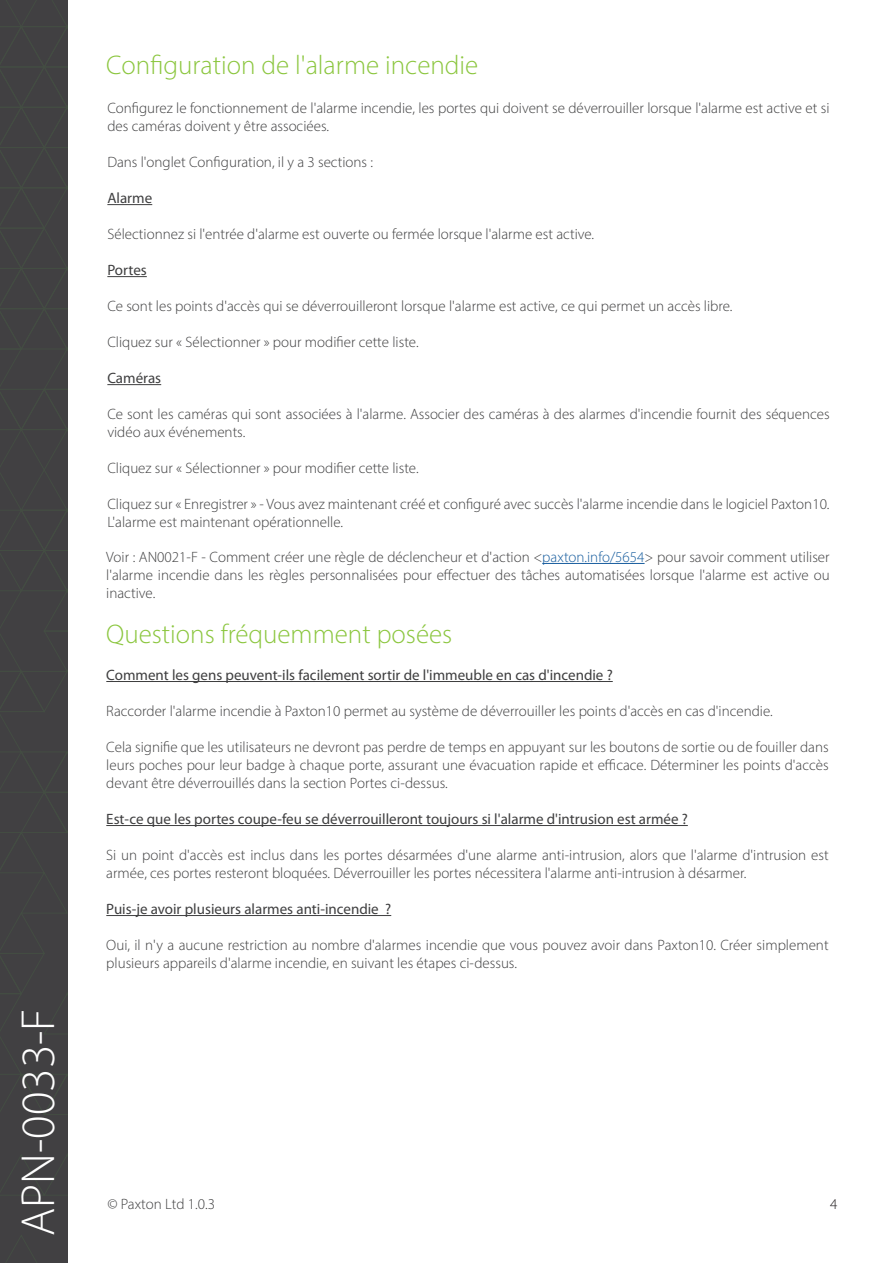
<style>
.page{position:relative;width:893px;height:1263px;background:#fff}
.page>*{position:absolute;margin:0;border:0;box-sizing:border-box;transform-origin:0 0}
.t1{font:300 48px "Myriad Pro";color:#fff}
.t2{font:300 27px "Myriad Pro";color:#8bc63e}
.t3{font:300 15px/18px "Myriad Pro";color:#3e3e3f}
.t4{font:15px "Myriad Pro";color:#3e3e3f}
.t5{font:300 15px "Myriad Pro";color:#231f20}
.s1{color:#175d9e}
</style>
<div class="page">
<div style="left:0;top:0;width:67px;height:1263px;background:#414042"></div>
<svg style="left:6px;top:1235px;width:31px;height:28px"></svg>
<svg style="left:0;top:0;width:67px;height:1196px"></svg>
<hr style="left:106px;top:681px;width:507px;height:1px;background:#3e3e3f">
<hr style="left:106px;top:825px;width:582px;height:1px;background:#3e3e3f">
<hr style="left:106px;top:915px;width:285px;height:1px;background:#3e3e3f">
<hr style="left:542px;top:563px;width:103px;height:1px;background:#175d9e">
<hr style="left:107px;top:204px;width:45px;height:1px;background:#3e3e3f">
<hr style="left:107px;top:276px;width:40px;height:1px;background:#3e3e3f">
<hr style="left:107px;top:384px;width:54px;height:1px;background:#3e3e3f">
<h1 class="t1" style="left:9px;top:1236px;width:229px;rotate:-90deg">APN-0033-F</h1>
<p class="t2" style="left:106px;top:49px;width:374px">Configuration de l'alarme incendie</p>
<p class="t3" style="left:107px;top:99px;width:724px">Configurez le fonctionnement de l'alarme incendie, les portes qui doivent se déverrouiller lorsque l'alarme est active et si des caméras doivent y être associées.</p>
<p class="t3" style="left:107px;top:153px;width:267px">Dans l'onglet Configuration, il y a 3 sections :</p>
<p class="t4" style="left:107px;top:189px;width:46px">Alarme</p>
<p class="t3" style="left:107px;top:225px;width:488px">Sélectionnez si l'entrée d'alarme est ouverte ou fermée lorsque l'alarme est active.</p>
<p class="t4" style="left:107px;top:261px;width:41px">Portes</p>
<p class="t3" style="left:107px;top:297px;width:627px">Ce sont les points d'accès qui se déverrouilleront lorsque l'alarme est active, ce qui permet un accès libre.</p>
<p class="t3" style="left:107px;top:333px;width:313px">Cliquez sur « Sélectionner » pour modifier cette liste.</p>
<p class="t4" style="left:107px;top:369px;width:55px">Caméras</p>
<p class="t3" style="left:107px;top:405px;width:724px">Ce sont les caméras qui sont associées à l'alarme. Associer des caméras à des alarmes d'incendie fournit des séquences vidéo aux événements.</p>
<p class="t3" style="left:107px;top:459px;width:313px">Cliquez sur « Sélectionner » pour modifier cette liste.</p>
<p class="t3" style="left:107px;top:495px;width:724px">Cliquez sur « Enregistrer » - Vous avez maintenant créé et configuré avec succès l'alarme incendie dans le logiciel Paxton10.<br>L'alarme est maintenant opérationnelle.</p>
<p class="t3" style="left:106px;top:548px;width:725px;text-align:justify">Voir : AN0021-F - Comment créer une règle de déclencheur et d'action &lt;<span class="s1">paxton.info/5654</span>&gt; pour savoir comment utiliser l'alarme incendie dans les règles personnalisées pour effectuer des tâches automatisées lorsque l'alarme est active ou inactive.</p>
<p class="t2" style="left:106px;top:618px;width:347px">Questions fréquemment posées</p>
<p class="t4" style="left:106px;top:666px;width:508px">Comment les gens peuvent-ils facilement sortir de l'immeuble en cas d'incendie ?</p>
<p class="t3" style="left:106px;top:702px;width:668px">Raccorder l'alarme incendie à Paxton10 permet au système de déverrouiller les points d'accès en cas d'incendie.</p>
<p class="t3" style="left:106px;top:738px;width:724px;text-align:justify">Cela signifie que les utilisateurs ne devront pas perdre de temps en appuyant sur les boutons de sortie ou de fouiller dans leurs poches pour leur badge à chaque porte, assurant une évacuation rapide et efficace. Déterminer les points d'accès devant être déverrouillés dans la section Portes ci-dessus.</p>
<p class="t4" style="left:106px;top:810px;width:583px">Est-ce que les portes coupe-feu se déverrouilleront toujours si l'alarme d'intrusion est armée ?</p>
<p class="t3" style="left:106px;top:846px;width:724px">Si un point d'accès est inclus dans les portes désarmées d'une alarme anti-intrusion, alors que l'alarme d'intrusion est armée, ces portes resteront bloquées. Déverrouiller les portes nécessitera l'alarme anti-intrusion à désarmer.</p>
<p class="t4" style="left:106px;top:900px;width:286px">Puis-je avoir plusieurs alarmes anti-incendie ?</p>
<p class="t3" style="left:106px;top:936px;width:724px">Oui, il n'y a aucune restriction au nombre d'alarmes incendie que vous pouvez avoir dans Paxton10. Créer simplement plusieurs appareils d'alarme incendie, en suivant les étapes ci-dessus.</p>
<p class="t3" style="left:107px;top:1195px;width:109px">© Paxton Ltd 1.0.3</p>
<p class="t5" style="left:830px;top:1195px;width:9px">4</p>
</div>
